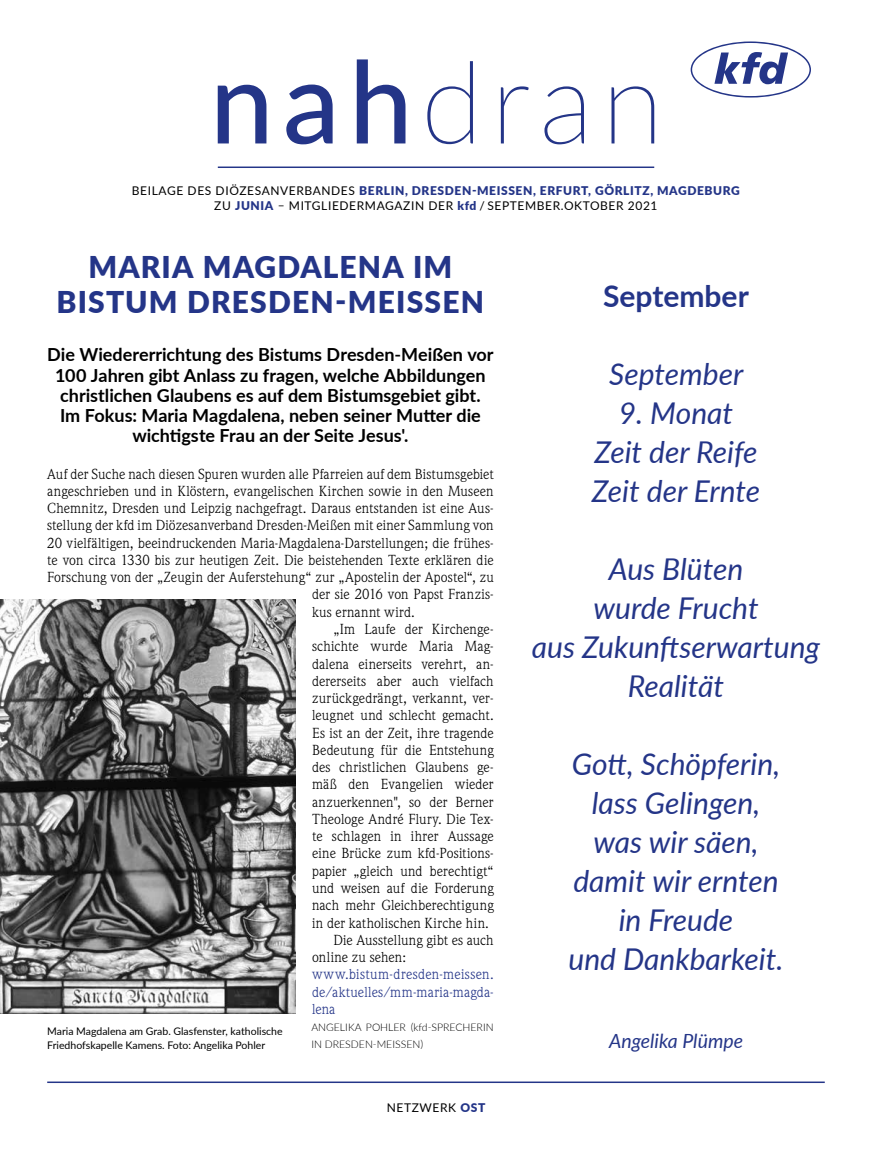
<style>
.page{position:relative;width:872px;height:1149px;background:#fff}
.page>*{position:absolute;margin:0;border:0;box-sizing:border-box;transform-origin:0 0}
.t1{font:italic 30px/39px "Lato";color:#243588;text-align:center}
.t2{font:900 30px/34.5px "Lato";letter-spacing:.04em;color:#243588;text-align:center}
.t3{font:700 30px "Lato";color:#243588}
.t4{font:italic 19.5px "Lato";color:#243588}
.t5{font:700 18px/20.2px "Lato";color:#000;text-align:center}
.t6{font:14.25px "Weidemann Std";letter-spacing:.005em;color:#000}
.t7{font:14.25px/17.2px "Weidemann Std";letter-spacing:.02em;color:#243588;text-align:justify}
.t8{font:12px/15px "Lato";letter-spacing:.05em;color:#000;text-align:center}
.t9{font:10.5px/13.5px "Lato";color:#000}
.t10{font:300 10.5px/17.2px "Lato";color:#000}
.s1{font-weight:900;color:#243588}
</style>
<div class="page">
<svg style="left:690px;top:41px;width:121px;height:56px"></svg>
<hr style="left:218px;top:166px;width:436px;height:2px;background:#243588">
<svg style="left:218px;top:59px;width:436px;height:85px"></svg>
<hr style="left:47px;top:1081px;width:777px;height:1px;background:#243588">
<img style="left:0;top:599px;width:295px;height:413px">
<p class="t8" style="left:132px;top:182px;width:609px">BEILAGE DES DIÖZESANVERBANDES <span class="s1">BERLIN, DRESDEN-MEISSEN, ERFURT, GÖRLITZ, MAGDEBURG<br></span>ZU <span class="s1">JUNIA</span> – MITGLIEDERMAGAZIN DER <span class="s1">kfd</span> / SEPTEMBER.OKTOBER 2021</p>
<h1 class="t2" style="left:56px;top:248px;width:429px">MARIA MAGDALENA IM<br>BISTUM DRESDEN-MEISSEN</h1>
<p class="t5" style="left:47px;top:344px;width:448px">Die Wiedererrichtung des Bistums Dresden-Meißen vor 100 Jahren gibt Anlass zu fragen, welche Abbildungen christlichen Glaubens es auf dem Bistumsgebiet gibt.<br>Im Fokus: Maria Magdalena, neben seiner Mutter die wichtigste Frau an der Seite Jesus'.</p>
<p class="t6" style="left:47px;top:464px;width:448px">Auf der Suche nach diesen Spuren wurden alle Pfarreien auf dem Bistumsgebiet</p>
<p class="t6" style="left:47px;top:482px;width:448px">angeschrieben und in Klöstern, evangelischen Kirchen sowie in den Museen</p>
<p class="t6" style="left:47px;top:499px;width:448px">Chemnitz, Dresden und Leipzig nachgefragt. Daraus entstanden ist eine Aus-</p>
<p class="t6" style="left:47px;top:516px;width:448px">stellung der kfd im Diözesanverband Dresden-Meißen mit einer Sammlung von</p>
<p class="t6" style="left:47px;top:533px;width:448px">20 vielfältigen, beeindruckenden Maria-Magdalena-Darstellungen; die frühes-</p>
<p class="t6" style="left:47px;top:551px;width:448px">te von circa 1330 bis zur heutigen Zeit. Die beistehenden Texte erklären die</p>
<p class="t6" style="left:47px;top:568px;width:448px">Forschung von der „Zeugin der Auferstehung“ zur „Apostelin der Apostel“, zu</p>
<p class="t6" style="left:312px;top:585px;width:183px">der sie 2016 von Papst Franzis-</p>
<p class="t6" style="left:312px;top:602px;width:104px">kus ernannt wird.</p>
<p class="t6" style="left:333px;top:620px;width:162px">„Im Laufe der Kirchenge-</p>
<p class="t6" style="left:312px;top:637px;width:183px">schichte wurde Maria Mag-</p>
<p class="t6" style="left:312px;top:654px;width:183px">dalena einerseits verehrt, an-</p>
<p class="t6" style="left:312px;top:671px;width:183px">dererseits aber auch vielfach</p>
<p class="t6" style="left:312px;top:689px;width:183px">zurückgedrängt, verkannt, ver-</p>
<p class="t6" style="left:312px;top:706px;width:183px">leugnet und schlecht gemacht.</p>
<p class="t6" style="left:312px;top:723px;width:183px">Es ist an der Zeit, ihre tragende</p>
<p class="t6" style="left:312px;top:740px;width:183px">Bedeutung für die Entstehung</p>
<p class="t6" style="left:312px;top:758px;width:183px">des christlichen Glaubens ge-</p>
<p class="t6" style="left:312px;top:775px;width:183px">mäß den Evangelien wieder</p>
<p class="t6" style="left:312px;top:792px;width:183px">anzuerkennen", so der Berner</p>
<p class="t6" style="left:312px;top:809px;width:183px">Theologe André Flury. Die Tex-</p>
<p class="t6" style="left:312px;top:827px;width:183px">te schlagen in ihrer Aussage</p>
<p class="t6" style="left:312px;top:844px;width:183px">eine Brücke zum kfd-Positions-</p>
<p class="t6" style="left:312px;top:861px;width:183px">papier „gleich und berechtigt“</p>
<p class="t6" style="left:312px;top:878px;width:183px">und weisen auf die Forderung</p>
<p class="t6" style="left:312px;top:896px;width:183px">nach mehr Gleichberechtigung</p>
<p class="t6" style="left:312px;top:913px;width:178px">in der katholischen Kirche hin.</p>
<p class="t6" style="left:333px;top:930px;width:162px">Die Ausstellung gibt es auch</p>
<p class="t6" style="left:312px;top:947px;width:96px">online zu sehen:</p>
<p class="t7" style="left:312px;top:965px;width:183px">www.bistum-dresden-meissen. de/aktuelles/mm-maria-magda&shy;lena</p>
<p class="t10" style="left:311px;top:1017px;width:184px">ANGELIKA POHLER (kfd-SPRECHERIN<br>IN DRESDEN-MEISSEN)</p>
<p class="t9" style="left:47px;top:1023px;width:237px">Maria Magdalena am Grab. Glasfenster, katholische<br>Friedhofskapelle Kamens. Foto: Angelika Pohler</p>
<p class="t8" style="left:387px;top:1099px;width:100px">NETZWERK <span class="s1">OST</span></p>
<h1 class="t3" style="left:603px;top:273px;width:147px">September</h1>
<h1 class="t1" style="left:609px;top:353px;width:135px">September</h1>
<h1 class="t1" style="left:592px;top:392px;width:170px">9. Monat<br>Zeit der Reife<br>Zeit der Ernte</h1>
<h1 class="t1" style="left:532px;top:548px;width:290px">Aus Blüten<br>wurde Frucht<br>aus Zukunftserwartung<br>Realität</h1>
<h1 class="t1" style="left:568px;top:743px;width:216px">Gott, Schöpferin, lass Gelingen, was wir säen, damit wir ernten in Freude<br>und Dankbarkeit.</h1>
<h2 class="t4" style="left:609px;top:1026px;width:135px">Angelika Plümpe</h2>
</div>
